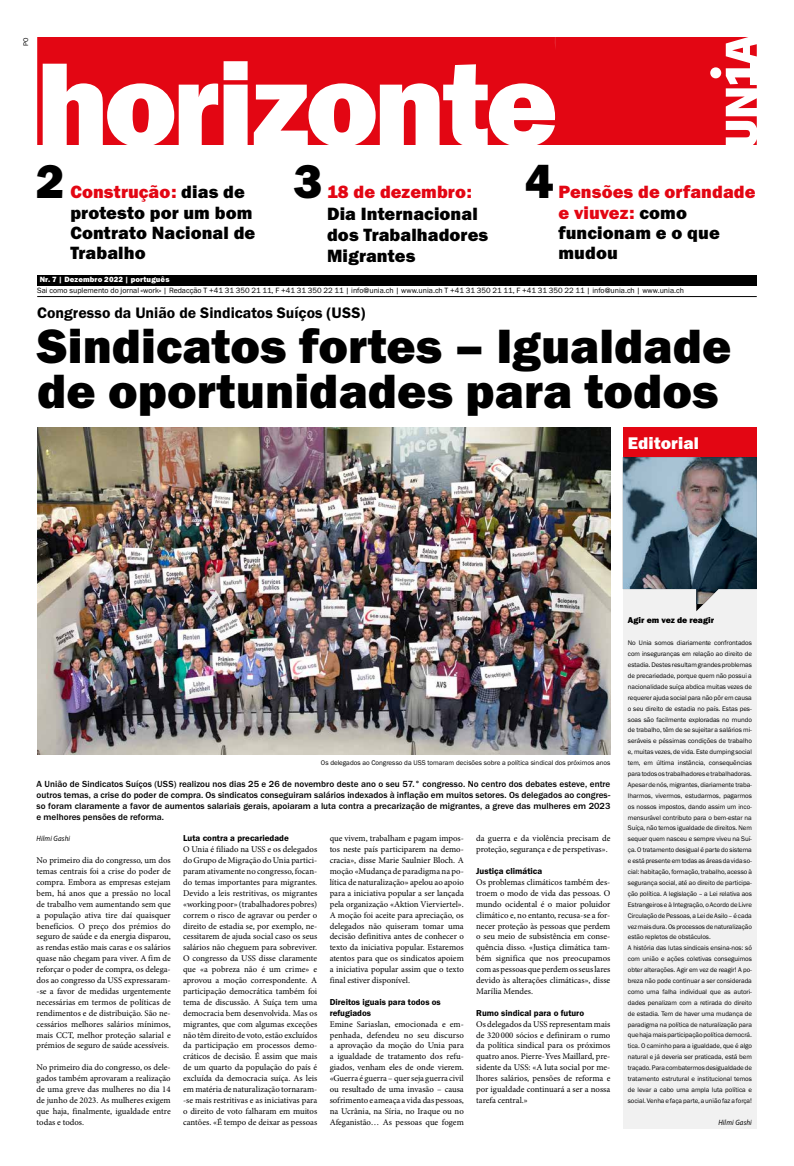
<style>
.page{position:relative;width:794px;height:1166px;background:#fff}
.page>*{position:absolute;margin:0;border:0;box-sizing:border-box;transform-origin:0 0}
.t1{font:49.88px/44.6px "Franklin Gothic URW Hea";color:#000}
.t2{font:49px "Franklin Gothic URW Hea";color:#000}
.t3{font:18.38px/20.1px "Franklin Gothic URW Hea";letter-spacing:.005em;color:#000}
.t4{font:18.38px/20.1px "Franklin Gothic URW Hea";letter-spacing:.005em;color:#e30613}
.t5{font:17.5px "Franklin Gothic URW Hea";letter-spacing:.01em;color:#fff}
.t6{font:15.75px "Franklin Gothic URW Dem";color:#000}
.t7{font:500 9.19px/10.9px "Franklin Gothic URW";letter-spacing:.005em;color:#000;text-align:justify}
.t8{font:8.92px/10.9px "Franklin Gothic URW Dem";color:#000}
.t9{font:8.75px/10.9px "Minion Pro";color:#000;text-align:justify}
.t10{font:8.75px "Franklin Gothic URW Hea";letter-spacing:.005em;color:#000}
.t11{font:7.88px "Franklin Gothic URW Boo";color:#000}
.t12{font:7.88px "Franklin Gothic URW Hea";letter-spacing:.01em;color:#fff}
.t13{font:italic 7.7px "Myriad Pro";letter-spacing:.02em;color:#000;scale:.91 1}
.t14{font:7px "Franklin Gothic URW Boo";color:#000}
.t15{font:6.83px/10.8px "Franklin Gothic URW Boo";letter-spacing:-.005em;color:#000}
.s1{color:#e30613}
.s2{color:#000}
</style>
<div class="page">
<svg style="left:37px;top:37px;width:719px;height:107px;fill:#e30613"></svg>
<svg style="left:752px;top:139px;width:4px;height:5px"></svg>
<svg style="left:750px;top:44px;width:6px;height:12px"></svg>
<svg style="left:732px;top:48px;width:11px;height:5px"></svg>
<svg style="left:514px;top:98px;width:17px;height:10px"></svg>
<svg style="left:133px;top:98px;width:16px;height:35px"></svg>
<svg style="left:334px;top:98px;width:16px;height:35px"></svg>
<hr style="left:37px;top:296px;width:719px;height:1px;background:#000">
<div style="left:37px;top:275px;width:719px;height:11px;background:#000"></div>
<div style="left:623px;top:586px;width:134px;height:543px;background:#f1f1f1"></div>
<div style="left:623px;top:428px;width:133px;height:31px;background:#e30613"></div>
<img style="left:37px;top:427px;width:573px;height:327px">
<img style="left:623px;top:457px;width:134px;height:147px">
<p class="t14" style="left:22px;top:46px;width:10px;rotate:-90deg">PO</p>
<h2 class="t2" style="left:36px;top:150px;width:30px">2</h2>
<h3 class="t3" style="left:70px;top:182px;width:186px"><span class="s1">Construção:</span> dias de protesto por um bom<br>Contrato Nacional de<br>Trabalho</h3>
<h2 class="t2" style="left:293px;top:150px;width:30px">3</h2>
<h3 class="t4" style="left:327px;top:182px;width:146px">18 de dezembro:</h3>
<h3 class="t3" style="left:327px;top:202px;width:163px;line-height:21px">Dia Internacional dos Trabalhadores<br>Migrantes</h3>
<h2 class="t2" style="left:525px;top:150px;width:30px">4</h2>
<h3 class="t4" style="left:558px;top:182px;width:199px">Pensões de orfandade e viuvez: <span class="s2">como funcionam e o que mudou</span></h3>
<p class="t12" style="left:40px;top:274px;width:131px">Nr. 7 | Dezembro 2022 | português</p>
<p class="t11" style="left:37px;top:286px;width:648px">Sai como suplemento do jornal «work» | Redacção T +41 31 350 21 11, F +41 31 350 22 11 | info@unia.ch | www.unia.ch T +41 31 350 21 11, F +41 31 350 22 11 | info@unia.ch | www.unia.ch</p>
<h3 class="t6" style="left:37px;top:303px;width:330px">Congresso da União de Sindicatos Suíços (USS)</h3>
<h1 class="t1" style="left:37px;top:323px;width:696px">Sindicatos fortes – Igualdade de oportunidades para todos</h1>
<h3 class="t5" style="left:628px;top:432px;width:73px">Editorial</h3>
<p class="t14" style="left:321px;top:758px;width:291px">Os delegados ao Congresso da USS tomaram decisões sobre a política sindical dos próximos anos</p>
<p class="t7" style="left:37px;top:778px;width:575px">A União de Sindicatos Suíços (USS) realizou nos dias 25 e 26 de novembro deste ano o seu 57.° congresso. No centro dos debates esteve, entre outros temas, a crise do poder de compra. Os sindicatos conseguiram salários indexados à inflação em muitos setores. Os delegados ao congres&shy;so foram claramente a favor de aumentos salariais gerais, apoiaram a luta contra a precarização de migrantes, a greve das mulheres em 2023 e melhores pensões de reforma.</p>
<p class="t13" style="left:37px;top:834px;width:38px">Hilmi Gashi</p>
<p class="t9" style="left:37px;top:855px;width:136px">No primeiro dia do congresso, um dos temas centrais foi a crise do poder de compra. Embora as empresas estejam bem, há anos que a pressão no local de trabalho vem aumentando sem que a população ativa tire daí quaisquer benefícios. O preço dos prémios do seguro de saúde e da energia disparou, as rendas estão mais caras e os salários quase não chegam para viver. A fim de reforçar o poder de compra, os delega&shy;dos ao congresso da USS expressaram--se a favor de medidas urgentemente necessárias em termos de políticas de rendimentos e de distribuição. São ne&shy;cessários melhores salários mínimos, mais CCT, melhor proteção salarial e prémios de seguro de saúde acessíveis.</p>
<p class="t9" style="left:37px;top:1062px;width:136px">No primeiro dia do congresso, os dele&shy;gados também aprovaram a realização de uma greve das mulheres no dia 14 de junho de 2023. As mulheres exigem que haja, finalmente, igualdade entre todas e todos.</p>
<p class="t9" style="left:476px;top:833px;width:136px">da guerra e da violência precisam de proteção, segurança e de perspetivas».</p>
<p class="t8" style="left:476px;top:865px;width:68px">Justiça climática</p>
<p class="t9" style="left:476px;top:877px;width:136px">Os problemas climáticos também des&shy;troem o modo de vida das pessoas. O mundo ocidental é o maior poluidor climático e, no entanto, recusa-se a for&shy;necer proteção às pessoas que perdem o seu meio de subsistência em conse&shy;quência disso. «Justiça climática tam&shy;bém significa que nos preocupamos com as pessoas que perdem os seus lares devido às alterações climáticas», disse Marília Mendes.</p>
<p class="t8" style="left:476px;top:1007px;width:109px">Rumo sindical para o futuro</p>
<p class="t9" style="left:476px;top:1018px;width:136px">Os delegados da USS representam mais de 320 000 sócios e definiram o rumo da política sindical para os próximos quatro anos. Pierre-Yves Maillard, pre&shy;sidente da USS: «A luta social por me&shy;lhores salários, pensões de reforma e por igualdade continuará a ser a nossa tarefa central.»</p>
<p class="t8" style="left:183px;top:833px;width:107px">Luta contra a precariedade</p>
<p class="t9" style="left:183px;top:844px;width:136px">O Unia é filiado na USS e os delegados do Grupo de Migração do Unia partici&shy;param ativamente no congresso, focan&shy;do temas importantes para migrantes.<br>Devido a leis restritivas, os migrantes «working poor» (trabalhadores pobres) correm o risco de agravar ou perder o direito de estadia se, por exemplo, ne&shy;cessitarem de ajuda social caso os seus salários não cheguem para sobreviver.<br>O congresso da USS disse claramente que «a pobreza não é um crime» e aprovou a moção correspondente. A participação democrática também foi tema de discussão. A Suíça tem uma democracia bem desenvolvida. Mas os migrantes, que com algumas exceções não têm direito de voto, estão excluídos da participação em processos demo&shy;cráticos de decisão. É assim que mais de um quarto da população do país é excluída da democracia suíça. As leis em matéria de naturalização tornaram--se mais restritivas e as iniciativas para o direito de voto falharam em muitos cantões. «É tempo de deixar as pessoas</p>
<p class="t9" style="left:330px;top:833px;width:136px">que vivem, trabalham e pagam impos&shy;tos neste país participarem na demo&shy;cracia», disse Marie Saulnier Bloch. A moção «Mudança de paradigma na po&shy;lítica de naturalização» apelou ao apoio para a iniciativa popular a ser lançada pela organização «Aktion Vierviertel».<br>A moção foi aceite para apreciação, os delegados não quiseram tomar uma decisão definitiva antes de conhecer o texto da iniciativa popular. Estaremos atentos para que os sindicatos apoiem a iniciativa popular assim que o texto final estiver disponível.</p>
<p class="t8" style="left:330px;top:996px;width:113px">Direitos iguais para todos os refugiados</p>
<p class="t9" style="left:330px;top:1018px;width:136px">Emine Sariaslan, emocionada e em&shy;penhada, defendeu no seu discurso a aprovação da moção do Unia para a igualdade de tratamento dos refu&shy;giados, venham eles de onde vierem. «Guerra é guerra – quer seja guerra civil ou resultado de uma invasão – causa sofrimento e ameaça a vida das pessoas, na Ucrânia, na Síria, no Iraque ou no Afeganistão… As pessoas que fogem</p>
<p class="t10" style="left:628px;top:615px;width:88px">Agir em vez de reagir</p>
<p class="t15" style="left:628px;top:637px;width:126px">No Unia somos diariamente confrontados com inseguranças em relação ao direito de estadia. Destes resultam grandes problemas de precariedade, porque quem não possui a nacionalidade suíça abdica muitas vezes de requerer ajuda social para não pôr em causa o seu direito de estadia no país. Estas pes&shy;soas são facilmente exploradas no mundo de trabalho, têm de se sujeitar a salários mi&shy;seráveis e péssimas condições de trabalho e, muitas vezes, de vida. Este dumping social tem, em última instância, consequências para todos os trabalhadores e trabalhadoras.<br>Apesar de nós, migrantes, diariamente traba&shy;lharmos, vivermos, estudarmos, pagarmos os nossos impostos, dando assim um inco&shy;mensurável contributo para o bem-estar na Suíça, não temos igualdade de direitos. Nem sequer quem nasceu e sempre viveu na Suí&shy;ça. O tratamento desigual é parte do sistema e está presente em todas as áreas da vida so&shy;cial: habitação, formação, trabalho, acesso à segurança social, até ao direito de participa&shy;ção política. A legislação – a Lei relativa aos Estrangeiros e à Integração, o Acordo de Livre Circulação de Pessoas, a Lei de Asilo – é cada vez mais dura. Os processos de naturalização estão repletos de obstáculos.<br>A história das lutas sindicais ensina-nos: só com união e ações coletivas conseguimos obter alterações. Agir em vez de reagir! A po&shy;breza não pode continuar a ser considerada como uma falha individual que as autori&shy;dades penalizam com a retirada do direito de estadia. Tem de haver uma mudança de paradigma na política de naturalização para que haja mais participação política democrá&shy;tica. O caminho para a igualdade, que é algo natural e já deveria ser praticada, está bem traçado. Para combatermos desigualdade de tratamento estrutural e institucional temos de levar a cabo uma ampla luta política e social. Venha e faça parte, a união faz a força!</p>
<p class="t13" style="left:718px;top:1117px;width:38px">Hilmi Gashi</p>
</div>
